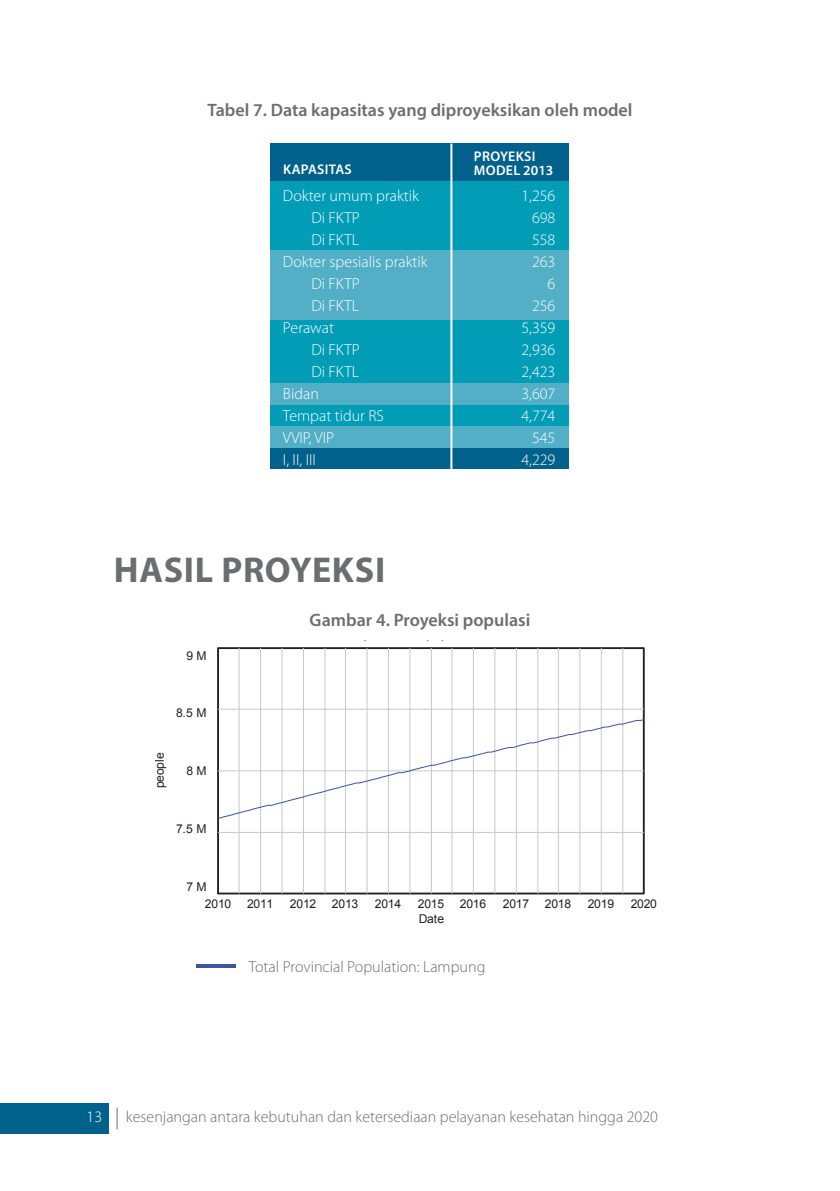
<style>
.page{position:relative;width:840px;height:1191px;background:#fff}
.page>*{position:absolute;margin:0;border:0;box-sizing:border-box;transform-origin:0 0}
.t1{font:700 36px "Myriad Pro";letter-spacing:.02em;color:#6c6d70}
.t2{font:600 18px "Myriad Pro";color:#6c6d70}
.t3{font:300 16px/22px "Myriad Pro";color:#fff;text-align:right}
.t4{font:300 16px "Myriad Pro";color:#6c6d70}
.t5{font:600 14px/14px "Myriad Pro";letter-spacing:.02em;color:#fff}
.t6{font:12.2px/17.8px "Arial";letter-spacing:-.02em;color:#231f20}
</style>
<div class="page">
<div style="left:0;top:1103px;width:108px;height:30px;background:#00628c"></div>
<svg style="left:116px;top:1107px;width:1px;height:22px"></svg>
<div style="left:271px;top:144px;width:297px;height:37px;background:#00628c"></div>
<div style="left:271px;top:181px;width:297px;height:69px;background:#019db7"></div>
<div style="left:271px;top:319px;width:297px;height:65px;background:#019db7"></div>
<div style="left:271px;top:405px;width:297px;height:21px;background:#019db7"></div>
<div style="left:271px;top:448px;width:297px;height:21px;background:#00628c"></div>
<div style="left:271px;top:250px;width:297px;height:69px;background:#52afc5"></div>
<div style="left:271px;top:384px;width:297px;height:21px;background:#52afc5"></div>
<div style="left:271px;top:426px;width:297px;height:22px;background:#52afc5"></div>
<hr style="left:450px;top:144px;width:2px;height:336px;background:#fff">
<hr style="left:196px;top:964px;width:39px;height:3px;background:#3e54a4">
<div style="left:217px;top:647px;width:427px;height:247px;border:2px solid #231f20"></div>
<hr style="left:218px;top:708px;width:425px;height:1px;background:#c7c8ca">
<hr style="left:218px;top:832px;width:425px;height:1px;background:#c7c8ca">
<hr style="left:238px;top:648px;width:1px;height:245px;background:#c7c8ca">
<hr style="left:260px;top:648px;width:1px;height:245px;background:#c7c8ca">
<hr style="left:281px;top:648px;width:1px;height:245px;background:#c7c8ca">
<hr style="left:303px;top:648px;width:1px;height:245px;background:#c7c8ca">
<hr style="left:324px;top:648px;width:1px;height:245px;background:#c7c8ca">
<hr style="left:345px;top:648px;width:1px;height:245px;background:#c7c8ca">
<hr style="left:366px;top:648px;width:1px;height:245px;background:#c7c8ca">
<hr style="left:388px;top:648px;width:1px;height:245px;background:#c7c8ca">
<hr style="left:409px;top:648px;width:1px;height:245px;background:#c7c8ca">
<hr style="left:430px;top:648px;width:1px;height:245px;background:#c7c8ca">
<hr style="left:451px;top:648px;width:1px;height:245px;background:#c7c8ca">
<hr style="left:472px;top:648px;width:1px;height:245px;background:#c7c8ca">
<hr style="left:494px;top:648px;width:1px;height:245px;background:#c7c8ca">
<hr style="left:515px;top:648px;width:1px;height:245px;background:#c7c8ca">
<hr style="left:537px;top:648px;width:1px;height:245px;background:#c7c8ca">
<hr style="left:557px;top:648px;width:1px;height:245px;background:#c7c8ca">
<hr style="left:579px;top:648px;width:1px;height:245px;background:#c7c8ca">
<hr style="left:600px;top:648px;width:1px;height:245px;background:#c7c8ca">
<hr style="left:622px;top:648px;width:1px;height:245px;background:#c7c8ca">
<svg style="left:217px;top:718px;width:428px;height:101px"></svg>
<p class="t2" style="left:207px;top:98px;width:426px">Tabel 7. Data kapasitas yang diproyeksikan oleh model</p>
<p class="t5" style="left:283px;top:161px;width:62px">KAPASI TAS</p>
<p class="t3" style="left:283px;top:185px;width:138px">Dokter umum praktik</p>
<p class="t3" style="left:311px;top:207px;width:50px">Di FKTP</p>
<p class="t3" style="left:311px;top:229px;width:33px">Di FKTL</p>
<p class="t3" style="left:283px;top:251px;width:146px">Dokter spesialis praktik</p>
<p class="t3" style="left:311px;top:273px;width:50px">Di FKTP</p>
<p class="t3" style="left:311px;top:295px;width:33px">Di FKTL</p>
<p class="t3" style="left:283px;top:317px;width:53px">Perawat</p>
<p class="t3" style="left:311px;top:339px;width:50px">Di FKTP</p>
<p class="t3" style="left:311px;top:361px;width:33px">Di FKTL</p>
<p class="t3" style="left:283px;top:383px;width:37px">Bidan</p>
<p class="t3" style="left:283px;top:405px;width:103px">Tempat tidur RS</p>
<p class="t3" style="left:283px;top:427px;width:53px">VVIP, VIP</p>
<p class="t3" style="left:283px;top:449px;width:34px">I, II, III</p>
<h1 class="t1" style="left:114px;top:546px;width:273px">HASIL PROYEKSI</h1>
<p class="t5" style="left:473px;top:148px;width:81px">Proyeksi model 2013</p>
<p class="t3" style="left:521px;top:185px;width:36px">1,256<br>698<br>558<br>263<br>6<br>256<br>5,359<br>2,936<br>2,423<br>3,607<br>4,774<br>545<br>4,229</p>
<p class="t6" style="left:186px;top:647px;width:22px">9 M</p>
<p class="t6" style="left:176px;top:704px;width:32px">8.5 M</p>
<p class="t6" style="left:151px;top:788px;width:37px;rotate:-90deg">people</p>
<p class="t6" style="left:186px;top:762px;width:22px">8 M</p>
<p class="t6" style="left:176px;top:820px;width:32px">7.5 M</p>
<p class="t2" style="left:309px;top:608px;width:222px">Gambar 4. Proyeksi populasi</p>
<p class="t6" style="left:205px;top:877px;width:28px;text-indent:-19px">7 M<br>2010</p>
<p class="t6" style="left:247px;top:895px;width:28px">2011</p>
<p class="t6" style="left:290px;top:895px;width:28px">2012</p>
<p class="t6" style="left:332px;top:895px;width:28px">2013</p>
<p class="t6" style="left:375px;top:895px;width:28px">2014</p>
<p class="t6" style="left:417px;top:895px;width:28px">2015</p>
<p class="t6" style="left:459px;top:895px;width:28px">2016</p>
<p class="t6" style="left:502px;top:895px;width:28px">2017</p>
<p class="t6" style="left:544px;top:895px;width:28px">2018</p>
<p class="t6" style="left:587px;top:895px;width:28px">2019</p>
<p class="t6" style="left:630px;top:895px;width:28px">2020</p>
<p class="t6" style="left:418px;top:910px;width:27px">Date</p>
<p class="t4" style="left:248px;top:957px;width:238px">Total Provincial Population: Lampung</p>
<p class="t3" style="left:87px;top:1106px;width:17px">13</p>
<p class="t4" style="left:126px;top:1108px;width:533px">kesenjangan antara kebutuhan dan ketersediaan pelayanan kesehatan hingga 2020</p>
</div>
